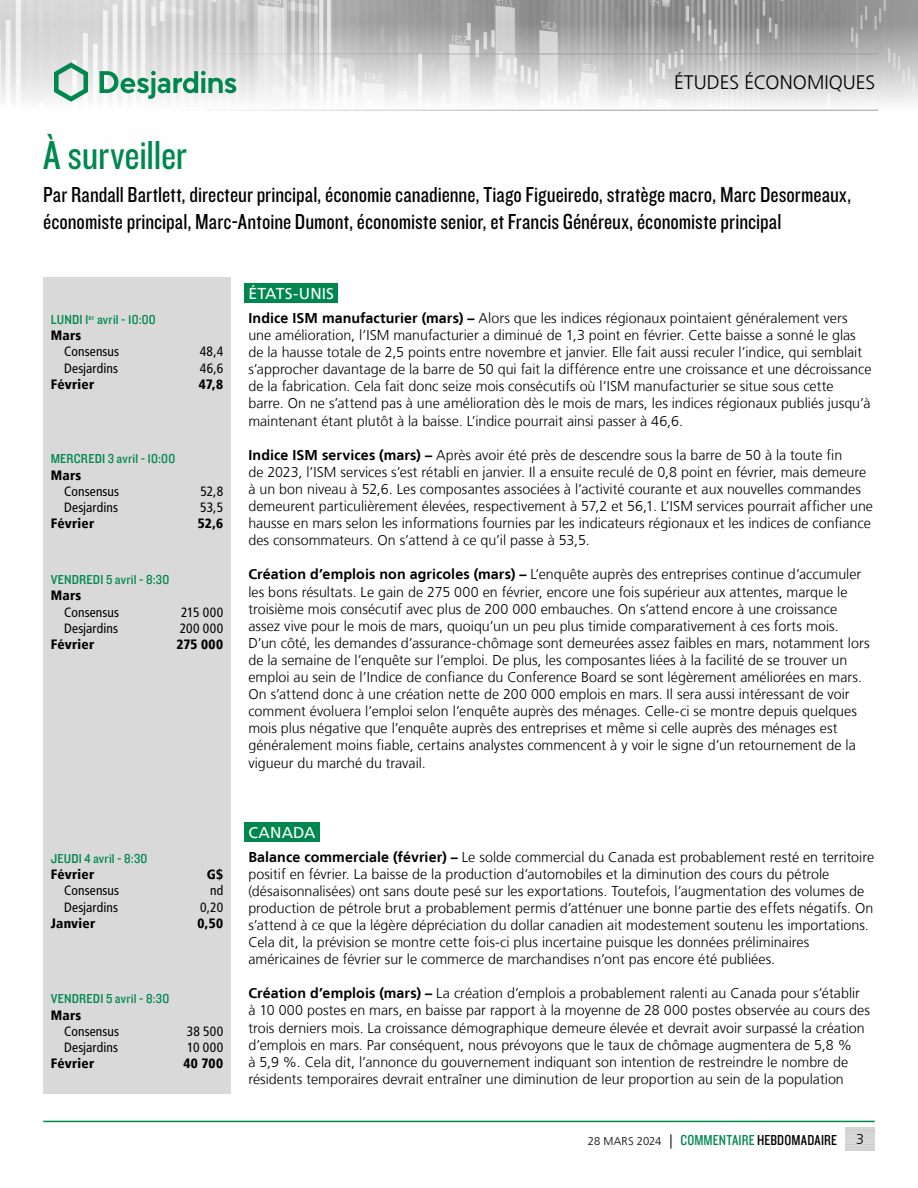
<style>
.page{position:relative;width:918px;height:1188px;background:#fff}
.page>*{position:absolute;margin:0;border:0;box-sizing:border-box;transform-origin:0 0}
.t1{font:42px "Knockout 29 Junior Ltweight";letter-spacing:-.005em;color:#00874e}
.t2{font:22.5px/27px "Knockout 29 Junior Ltweight";color:#000}
.t3{font:300 19.5px "Frutiger LT";color:#000}
.t4{font:15.75px "Frutiger LT";letter-spacing:.01em;color:#fff}
.t5{font:15px "Knockout 29 Junior Ltweight";letter-spacing:.01em;color:#000}
.t6{font:300 14.25px/17.1px "Frutiger LT";color:#000}
.t7{font:condensed 13.5px "Frutiger LT";letter-spacing:.01em;color:#000}
.t8{font:13.5px "Knockout 30 Junior Welterwt";letter-spacing:.015em;color:#00874e}
.t9{font:900 condensed 13.5px "Frutiger LT";letter-spacing:.02em;color:#000}
.s1{font-weight:700}
.s2{font-family:"Frutiger LT";font-weight:300;font-size:11.25px}
.s3{font-family:"Frutiger LT";font-weight:300;font-size:14.25px}
.s4{color:#00874e}
</style>
<div class="page">
<img style="left:0;top:0;width:918px;height:110px">
<hr style="left:0;top:54px;width:878px;height:1px;background:#9d9d9c">
<hr style="left:0;top:110px;width:878px;height:1px;background:#9d9d9c">
<svg style="left:54px;top:62px;width:34px;height:40px"></svg>
<svg style="left:100px;top:71px;width:136px;height:28px"></svg>
<hr style="left:43px;top:1121px;width:832px;height:1px;background:#00874e">
<div style="left:43px;top:277px;width:188px;height:817px;background:#d9d9d9"></div>
<div style="left:244px;top:283px;width:94px;height:20px;background:#00874e"></div>
<div style="left:244px;top:822px;width:76px;height:20px;background:#00874e"></div>
<h3 class="t3" style="left:674px;top:72px;width:203px">ÉTUDES ÉCONOMIQUES</h3>
<h1 class="t1" style="left:43px;top:128px;width:145px">À surveiller</h1>
<h2 class="t2" style="left:43px;top:180px;width:810px">Par Randall Bartlett, directeur principal, économie canadienne, Tiago Figueiredo, stratège macro, Marc Desormeaux, économiste principal, Marc-Antoine Dumont, économiste senior, et Francis Généreux, économiste principal</h2>
<p class="t8" style="left:51px;top:310px;width:107px">LUNDI 1<sup>er</sup> avril - 10:00</p>
<p class="t9" style="left:51px;top:327px;width:32px">Mars</p>
<p class="t7" style="left:64px;top:344px;width:57px">Consensus</p>
<p class="t7" style="left:200px;top:344px;width:25px">48,4</p>
<p class="t7" style="left:64px;top:360px;width:55px">Desjardins</p>
<p class="t7" style="left:200px;top:360px;width:25px">46,6</p>
<p class="t9" style="left:51px;top:376px;width:45px">Février</p>
<p class="t9" style="left:199px;top:376px;width:26px">47,8</p>
<p class="t8" style="left:51px;top:450px;width:126px">MERCREDI 3 avril - 10:00</p>
<p class="t9" style="left:51px;top:467px;width:32px">Mars</p>
<p class="t7" style="left:64px;top:483px;width:57px">Consensus</p>
<p class="t7" style="left:200px;top:483px;width:24px">52,8</p>
<p class="t7" style="left:64px;top:499px;width:55px">Desjardins</p>
<p class="t7" style="left:200px;top:499px;width:24px">53,5</p>
<p class="t9" style="left:51px;top:515px;width:45px">Février</p>
<p class="t9" style="left:198px;top:515px;width:27px">52,6</p>
<p class="t8" style="left:51px;top:571px;width:120px">VENDREDI 5 avril - 8:30</p>
<p class="t9" style="left:51px;top:588px;width:32px">Mars</p>
<p class="t7" style="left:64px;top:604px;width:57px">Consensus</p>
<p class="t7" style="left:181px;top:604px;width:44px">215 000</p>
<p class="t7" style="left:64px;top:620px;width:55px">Desjardins</p>
<p class="t7" style="left:180px;top:620px;width:45px">200 000</p>
<p class="t9" style="left:51px;top:636px;width:45px">Février</p>
<p class="t9" style="left:176px;top:636px;width:48px">275 000</p>
<p class="t8" style="left:51px;top:849px;width:98px">JEUDI 4 avril - 8:30</p>
<p class="t9" style="left:51px;top:866px;width:45px">Février</p>
<p class="t9" style="left:207px;top:866px;width:18px">G$</p>
<p class="t7" style="left:64px;top:883px;width:57px">Consensus</p>
<p class="t7" style="left:210px;top:883px;width:15px">nd</p>
<p class="t7" style="left:64px;top:899px;width:55px">Desjardins</p>
<p class="t7" style="left:200px;top:899px;width:25px">0,20</p>
<p class="t9" style="left:51px;top:915px;width:46px">Janvier</p>
<p class="t9" style="left:198px;top:915px;width:27px">0,50</p>
<p class="t8" style="left:51px;top:990px;width:120px">VENDREDI 5 avril - 8:30</p>
<p class="t9" style="left:51px;top:1007px;width:32px">Mars</p>
<p class="t7" style="left:64px;top:1023px;width:57px">Consensus</p>
<p class="t7" style="left:187px;top:1023px;width:38px">38 500</p>
<p class="t7" style="left:64px;top:1039px;width:55px">Desjardins</p>
<p class="t7" style="left:187px;top:1039px;width:38px">10 000</p>
<p class="t9" style="left:51px;top:1055px;width:45px">Février</p>
<p class="t9" style="left:183px;top:1055px;width:41px">40 700</p>
<p class="t4" style="left:248px;top:284px;width:87px">ÉTATS-UNIS</p>
<p class="t6" style="left:248px;top:310px;width:625px"><span class="s1">Indice ISM manufacturier (mars) –</span> Alors que les indices régionaux pointaient généralement vers une amélioration, l’ISM manufacturier a diminué de 1,3 point en février. Cette baisse a sonné le glas de la hausse totale de 2,5 points entre novembre et janvier. Elle fait aussi reculer l’indice, qui semblait s’approcher davantage de la barre de 50 qui fait la différence entre une croissance et une décroissance de la fabrication. Cela fait donc seize mois consécutifs où l’ISM manufacturier se situe sous cette barre. On ne s’attend pas à une amélioration dès le mois de mars, les indices régionaux publiés jusqu’à maintenant étant plutôt à la baisse. L’indice pourrait ainsi passer à 46,6.</p>
<p class="t6" style="left:248px;top:446px;width:626px"><span class="s1">Indice ISM services (mars) –</span> Après avoir été près de descendre sous la barre de 50 à la toute fin<br>de 2023, l’ISM services s’est rétabli en janvier. Il a ensuite reculé de 0,8 point en février, mais demeure à un bon niveau à 52,6. Les composantes associées à l’activité courante et aux nouvelles commandes demeurent particulièrement élevées, respectivement à 57,2 et 56,1. L’ISM services pourrait afficher une hausse en mars selon les informations fournies par les indicateurs régionaux et les indices de confiance des consommateurs. On s’attend à ce qu’il passe à 53,5.</p>
<p class="t6" style="left:248px;top:566px;width:623px"><span class="s1">Création d’emplois non agricoles (mars) –</span> L’enquête auprès des entreprises continue d’accumuler les bons résultats. Le gain de 275 000 en février, encore une fois supérieur aux attentes, marque le troisième mois consécutif avec plus de 200 000 embauches. On s’attend encore à une croissance assez vive pour le mois de mars, quoiqu’un un peu plus timide comparativement à ces forts mois.<br>D’un côté, les demandes d’assurance-chômage sont demeurées assez faibles en mars, notamment lors de la semaine de l’enquête sur l’emploi. De plus, les composantes liées à la facilité de se trouver un emploi au sein de l’Indice de confiance du Conference Board se sont légèrement améliorées en mars.<br>On s’attend donc à une création nette de 200 000 emplois en mars. Il sera aussi intéressant de voir comment évoluera l’emploi selon l’enquête auprès des ménages. Celle-ci se montre depuis quelques mois plus négative que l’enquête auprès des entreprises et même si celle auprès des ménages est généralement moins fiable, certains analystes commencent à y voir le signe d’un retournement de la vigueur du marché du travail.</p>
<p class="t4" style="left:248px;top:823px;width:69px">CANADA</p>
<p class="t6" style="left:248px;top:848px;width:627px"><span class="s1">Balance commerciale (février) –</span> Le solde commercial du Canada est probablement resté en territoire positif en février. La baisse de la production d’automobiles et la diminution des cours du pétrole (désaisonnalisées) ont sans doute pesé sur les exportations. Toutefois, l’augmentation des volumes de production de pétrole brut a probablement permis d’atténuer une bonne partie des effets négatifs. On s’attend à ce que la légère dépréciation du dollar canadien ait modestement soutenu les importations.<br>Cela dit, la prévision se montre cette fois-ci plus incertaine puisque les données préliminaires américaines de février sur le commerce de marchandises n’ont pas encore été publiées.</p>
<p class="t6" style="left:248px;top:985px;width:623px"><span class="s1">Création d’emplois (mars) –</span> La création d’emplois a probablement ralenti au Canada pour s’établir à 10 000 postes en mars, en baisse par rapport à la moyenne de 28 000 postes observée au cours des trois derniers mois. La croissance démographique demeure élevée et devrait avoir surpassé la création d’emplois en mars. Par conséquent, nous prévoyons que le taux de chômage augmentera de 5,8 %<br>à 5,9 %. Cela dit, l’annonce du gouvernement indiquant son intention de restreindre le nombre de résidents temporaires devrait entraîner une diminution de leur proportion au sein de la population</p>
<p class="t5" style="left:588px;top:1130px;width:251px"><span class="s2">28 MARS 2024</span> <span class="s3">|</span> <span class="s4">COMMENTAIRE</span> HEBDOMADAIRE</p>
<p class="t6" style="left:856px;top:1131px;width:9px">3</p>
</div>
